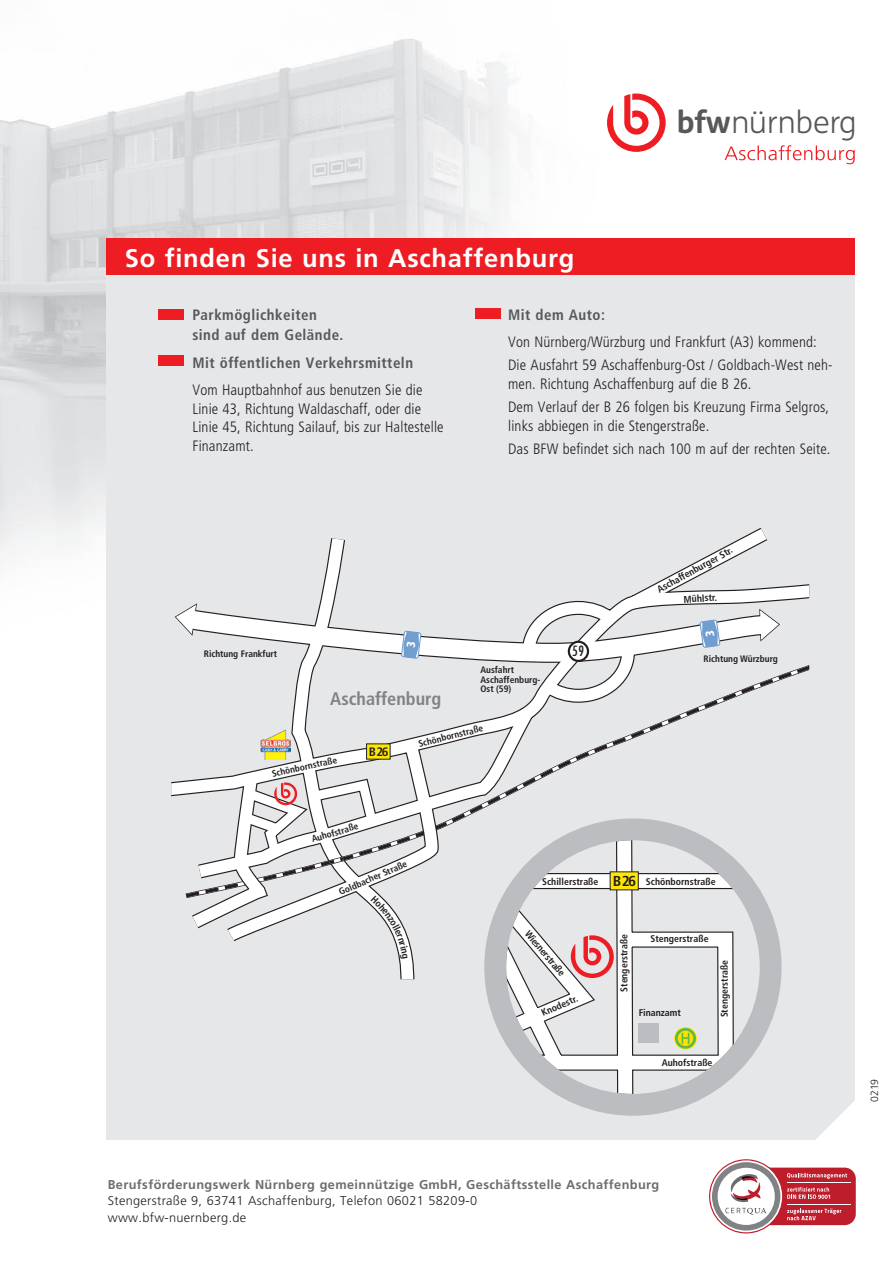
<style>
.page{position:relative;width:893px;height:1263px;background:#fff}
.page>*{position:absolute;margin:0;border:0;box-sizing:border-box;transform-origin:0 0}
.t1{font:300 30.9px "FS Me";color:#57585a}
.t2{font:700 25.5px "Frutiger";letter-spacing:.03em;color:#fff}
.t3{font:700 condensed 18.15px "Frutiger";color:#808285}
.t4{font:300 condensed 15px/23px "Frutiger";letter-spacing:.01em;color:#231f20}
.t5{font:700 condensed 15px/19.5px "Frutiger";letter-spacing:.03em;color:#57585a}
.t6{font:700 condensed 14.4px "Frutiger";color:#231f20;scale:1.07 1}
.t7{font:condensed 13.8px "Futura";color:#231f20}
.t8{font:700 12.75px "Frutiger";letter-spacing:.03em;color:#6c6d70}
.t9{font:300 12.75px/16.5px "Frutiger";letter-spacing:.025em;color:#231f20}
.t10{font:700 condensed 12.15px "Frutiger";color:#231f20;scale:1.06 1}
.t11{font:300 10.5px "Frutiger";color:#231f20}
.t12{font:700 condensed 9.9px "Frutiger";color:#231f20}
.t13{font:700 condensed 9.75px "Frutiger";color:#231f20}
.t14{font:700 condensed 9.3px/9.3px "Frutiger";color:#231f20}
.s1{font-weight:700}
</style>
<div class="page">
<img style="left:0;top:39px;width:725px;height:524px">
<div style="left:106px;top:238px;width:749px;height:902px;background:#e6e7e9"></div>
<div style="left:106px;top:238px;width:749px;height:36px;background:#ee1d23"></div>
<div style="left:158px;top:309px;width:26px;height:10px;background:#ee1d23"></div>
<div style="left:158px;top:355px;width:26px;height:11px;background:#ee1d23"></div>
<div style="left:475px;top:309px;width:25px;height:10px;background:#ee1d23"></div>
<svg style="left:171px;top:527px;width:638px;height:424px"></svg>
<svg style="left:186px;top:596px;width:454px;height:289px"></svg>
<div style="left:367px;top:744px;width:23px;height:15px;background:#ffe601"></div>
<div style="left:484px;top:818px;width:298px;height:298px;background:#bcbdc0;border-radius:50%"></div>
<svg style="left:512px;top:1054px;width:242px;height:40px"></svg>
<img style="left:260px;top:729px;width:30px;height:30px">
<svg style="left:506px;top:840px;width:303px;height:214px"></svg>
<svg style="left:709px;top:1101px;width:147px;height:132px"></svg>
<svg style="left:725px;top:145px;width:130px;height:19px"></svg>
<svg style="left:607px;top:94px;width:59px;height:58px"></svg>
<svg style="left:183px;top:765px;width:225px;height:194px"></svg>
<svg style="left:171px;top:599px;width:612px;height:71px"></svg>
<h1 class="t1" style="left:677px;top:101px;width:181px"><span class="s1">bfw</span>nürnberg</h1>
<h2 class="t2" style="left:125px;top:243px;width:451px">So finden Sie uns in Aschaffenburg</h2>
<p class="t5" style="left:508px;top:305px;width:98px">Mit dem Auto:</p>
<p class="t4" style="left:508px;top:331px;width:326px">Von Nürnberg/Würzburg und Frankfurt (A3) kommend:<br>Die Ausfahrt 59 Aschaffenburg-Ost / Goldbach-West neh-</p>
<p class="t4" style="left:508px;top:373px;width:323px">men. Richtung Aschaffenburg auf die B 26.<br>Dem Verlauf der B 26 folgen bis Kreuzung Firma Selgros,</p>
<p class="t4" style="left:508px;top:414px;width:324px">links abbiegen in die Stengerstraße.<br>Das BFW befindet sich nach 100 m auf der rechten Seite.</p>
<p class="t5" style="left:192px;top:305px;width:153px">Parkmöglichkeiten sind auf dem Gelände.</p>
<p class="t5" style="left:192px;top:353px;width:222px">Mit öffentlichen Verkehrsmitteln</p>
<p class="t4" style="left:192px;top:380px;width:253px;line-height:18.8px">Vom Hauptbahnhof aus benutzen Sie die Linie 43, Richtung Waldaschaff, oder die Linie 45, Richtung Sailauf, bis zur Haltestelle Finanzamt.</p>
<p class="t14" style="left:204px;top:649px;width:75px">Richtung Frankfurt</p>
<p class="t3" style="left:330px;top:688px;width:112px">Aschaffenburg</p>
<p class="t14" style="left:480px;top:665px;width:61px">Ausfahrt<br>Aschaffenburg-<br>Ost (59)</p>
<p class="t14" style="left:271px;top:769px;width:68px;rotate:-12deg">Schönbornstraße</p>
<p class="t10" style="left:369px;top:744px;width:20px">B 26</p>
<p class="t14" style="left:417px;top:739px;width:68px;rotate:-14deg">Schönbornstraße</p>
<p class="t7" style="left:572px;top:643px;width:14px">59</p>
<p class="t12" style="left:655px;top:585px;width:86px;rotate:-29deg">Aschaffenburger Str.</p>
<p class="t12" style="left:683px;top:593px;width:35px;rotate:-3deg">Mühlstr.</p>
<p class="t14" style="left:704px;top:654px;width:76px">Richtung Würzburg</p>
<p class="t14" style="left:310px;top:834px;width:50px;rotate:-16deg">Auhofstraße</p>
<p class="t14" style="left:338px;top:888px;width:75px;rotate:-23deg">Goldbacher Straße</p>
<p class="t6" style="left:613px;top:872px;width:24px">B 26</p>
<p class="t13" style="left:542px;top:876px;width:58px">Schillerstraße</p>
<p class="t13" style="left:646px;top:876px;width:71px">Schönbornstraße</p>
<p class="t13" style="left:532px;top:928px;width:57px;rotate:50deg">Wiesnerstraße</p>
<p class="t13" style="left:540px;top:1008px;width:40px;rotate:-24deg">Knodestr.</p>
<p class="t12" style="left:618px;top:992px;width:59px;rotate:-90deg">Stengerstraße</p>
<p class="t13" style="left:650px;top:933px;width:60px">Stengerstraße</p>
<p class="t13" style="left:639px;top:1007px;width:44px">Finanzamt</p>
<p class="t12" style="left:718px;top:1017px;width:59px;rotate:-90deg">Stengerstraße</p>
<p class="t13" style="left:662px;top:1056px;width:52px">Auhofstraße</p>
<p class="t8" style="left:108px;top:1177px;width:553px">Berufsförderungswerk Nürnberg gemeinnützige GmbH, Geschäftsstelle Aschaffenburg</p>
<p class="t9" style="left:108px;top:1193px;width:371px">Stengerstraße 9, 63741 Aschaffenburg, Telefon 06021 58209-0 www.bfw-nuernberg.de</p>
<p class="t11" style="left:869px;top:1102px;width:25px;rotate:-90deg">0219</p>
</div>
